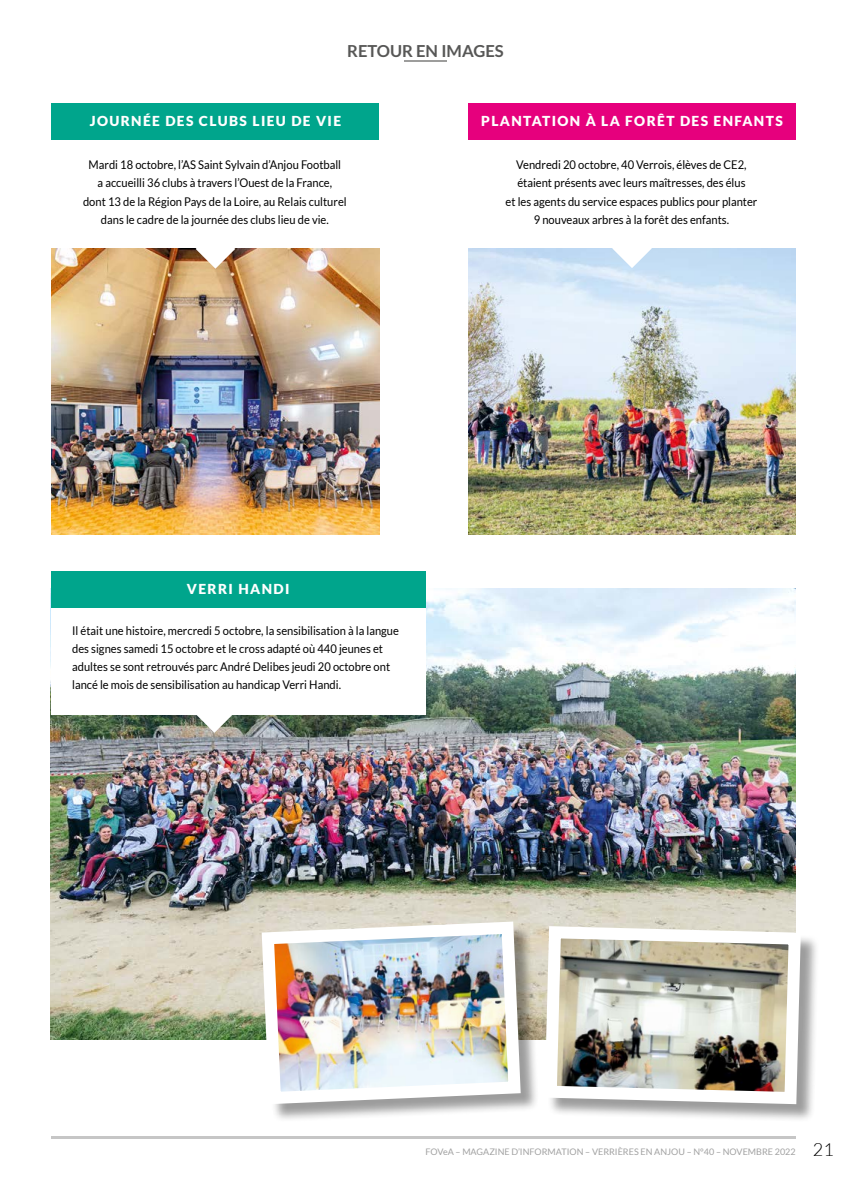
<style>
.page{position:relative;width:851px;height:1191px;background:#fff}
.page>*{position:absolute;margin:0;border:0;box-sizing:border-box;transform-origin:0 0}
.t1{font:700 16.5px "Lato";color:#575756}
.t2{font:900 13.8px "Lato";letter-spacing:.1em;color:#fff}
.t3{font:12px/18px "Lato";color:#000;text-align:center;scale:.93 1}
.t4{font:9px "Lato";color:#a1a1a1}
.s1{font-weight:300;font-size:18px;color:#000}
</style>
<div class="page">
<hr style="left:51px;top:1135px;width:744px;height:3px;background:#c6c6c6">
<hr style="left:404px;top:60px;width:42px;height:2px;background:#9d9d9c">
<div style="left:468px;top:103px;width:327px;height:36px;background:#e6007d"></div>
<div style="left:52px;top:103px;width:327px;height:36px;background:#00a58c"></div>
<img style="left:468px;top:248px;width:327px;height:286px">
<img style="left:51px;top:249px;width:328px;height:285px">
<svg style="left:612px;top:248px;width:39px;height:20px"></svg>
<svg style="left:196px;top:248px;width:39px;height:21px"></svg>
<img style="left:51px;top:589px;width:744px;height:450px">
<div style="left:51px;top:607px;width:374px;height:108px;background:#fff"></div>
<div style="left:51px;top:571px;width:374px;height:36px;background:#00a58c"></div>
<svg style="left:196px;top:715px;width:36px;height:18px"></svg>
<div style="left:264px;top:924px;width:275px;height:199px;background:#000;opacity:.39"></div>
<img style="left:255px;top:915px;width:272px;height:195px">
<div style="left:547px;top:928px;width:272px;height:195px;background:#000;opacity:.39"></div>
<img style="left:538px;top:920px;width:268px;height:190px">
<h1 class="t1" style="left:347px;top:41px;width:158px">RETOUR EN IMAGES</h1>
<p class="t2" style="left:90px;top:113px;width:253px">JOURNÉE DES CLUBS LIEU DE VIE</p>
<p class="t2" style="left:481px;top:113px;width:303px">PLANTATION À LA FORÊT DES ENFANTS</p>
<p class="t3" style="left:505px;top:156px;width:272px">Vendredi 20 octobre, 40 Verrois, élèves de CE2, étaient présents avec leurs maîtresses, des élus<br>et les agents du service espaces publics pour planter 9 nouveaux arbres à la forêt des enfants.</p>
<p class="t3" style="left:83px;top:156px;width:285px">Mardi 18 octobre, l’AS Saint Sylvain d’Anjou Football<br>a accueilli 36 clubs à travers l’Ouest de la France,<br>dont 13 de la Région Pays de la Loire, au Relais culturel dans le cadre de la journée des clubs lieu de vie.</p>
<p class="t2" style="left:187px;top:581px;width:104px">VERRI HANDI</p>
<p class="t3" style="left:72px;top:621px;width:353px;text-align:left">Il était une histoire, mercredi 5 octobre, la sensibilisation à la langue des signes samedi 15 octobre et le cross adapté où 440 jeunes et adultes se sont retrouvés parc André Delibes jeudi 20 octobre ont lancé le mois de sensibilisation au handicap Verri Handi.</p>
<p class="t4" style="left:425px;top:1147px;width:410px">FOVeA – MAGAZINE D’INFORMATION – VERRIÈRES EN ANJOU – N°40 – NOVEMBRE 2022 <span class="s1">21</span></p>
</div>
